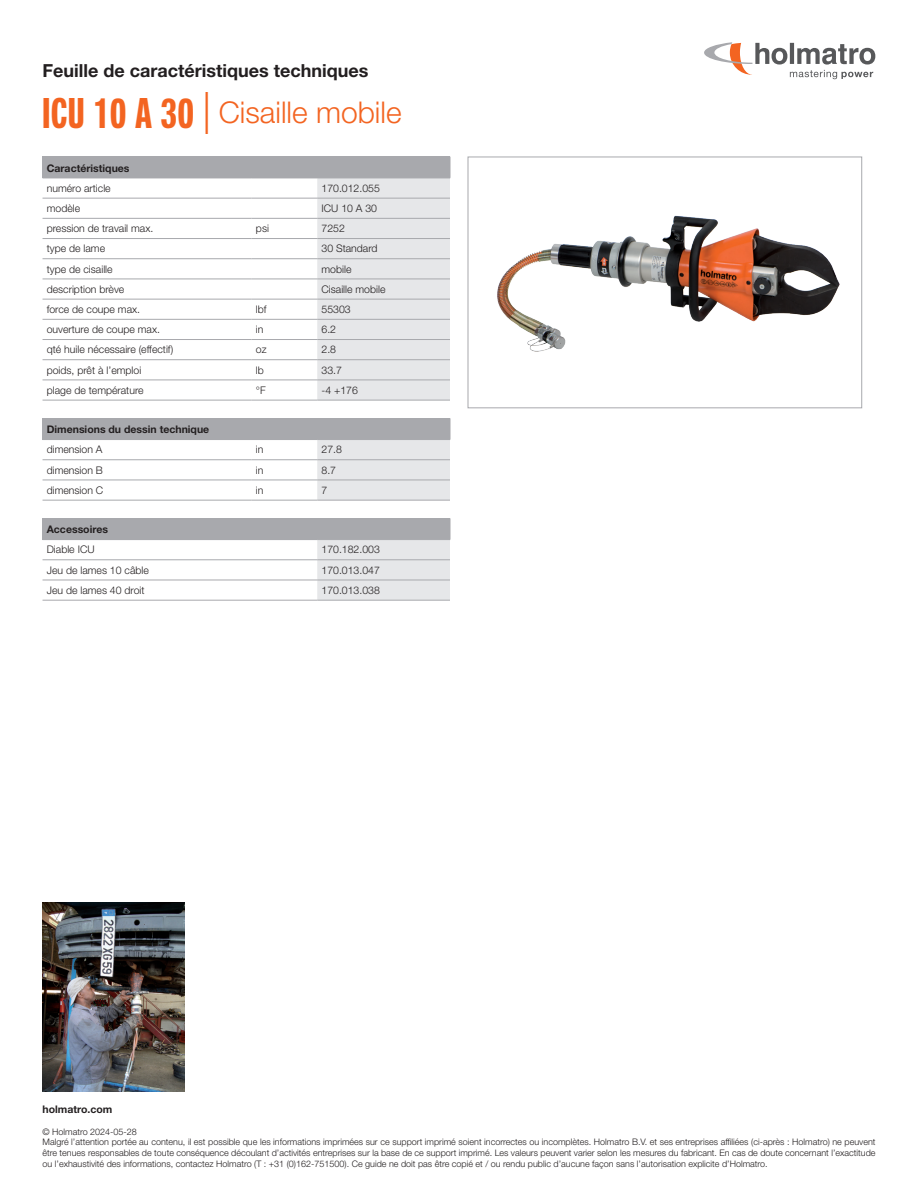
<style>
.page{position:relative;width:918px;height:1188px;background:#fff}
.page>*{position:absolute;margin:0;border:0;box-sizing:border-box;transform-origin:0 0}
.t1{font:300 30px "Helvetica Neue LT Std";color:#f36421}
.t2{font:700 18px "Helvetica Neue LT Std";color:#231f20}
.t3{font:300 10.5px "Helvetica Neue LT Std";color:#231f20}
.t4{font:700 10.5px "Helvetica Neue LT Std";color:#231f20}
.t5{font:300 9px/10.8px "Helvetica Neue LT Std";color:#231f20}
.s1{font-family:"Neue Helvetica Pro 79 Cm";font-weight:700;font-size:42px}
.s2{font-size:42px}
</style>
<div class="page">
<svg style="left:704px;top:42px;width:171px;height:37px"></svg>
<div style="left:43px;top:157px;width:407px;height:21px;background:#a8a9ad"></div>
<svg style="left:317px;top:157px;width:134px;height:243px;background:#dfe0e2"></svg>
<hr style="left:43px;top:178px;width:209px;height:1px;background:#a8a9ad">
<hr style="left:252px;top:178px;width:65px;height:1px;background:#a8a9ad">
<hr style="left:317px;top:178px;width:133px;height:1px;background:#a8a9ad">
<hr style="left:43px;top:198px;width:209px;height:1px;background:#a8a9ad">
<hr style="left:252px;top:198px;width:65px;height:1px;background:#a8a9ad">
<hr style="left:317px;top:198px;width:133px;height:1px;background:#a8a9ad">
<hr style="left:43px;top:218px;width:209px;height:1px;background:#a8a9ad">
<hr style="left:252px;top:218px;width:65px;height:1px;background:#a8a9ad">
<hr style="left:317px;top:218px;width:133px;height:1px;background:#a8a9ad">
<hr style="left:43px;top:238px;width:209px;height:1px;background:#a8a9ad">
<hr style="left:252px;top:238px;width:65px;height:1px;background:#a8a9ad">
<hr style="left:317px;top:238px;width:133px;height:1px;background:#a8a9ad">
<hr style="left:43px;top:258px;width:209px;height:1px;background:#a8a9ad">
<hr style="left:252px;top:258px;width:65px;height:1px;background:#a8a9ad">
<hr style="left:317px;top:258px;width:133px;height:1px;background:#a8a9ad">
<hr style="left:43px;top:279px;width:209px;height:1px;background:#a8a9ad">
<hr style="left:252px;top:279px;width:65px;height:1px;background:#a8a9ad">
<hr style="left:317px;top:279px;width:133px;height:1px;background:#a8a9ad">
<hr style="left:43px;top:299px;width:209px;height:1px;background:#a8a9ad">
<hr style="left:252px;top:299px;width:65px;height:1px;background:#a8a9ad">
<hr style="left:317px;top:299px;width:133px;height:1px;background:#a8a9ad">
<hr style="left:43px;top:319px;width:209px;height:1px;background:#a8a9ad">
<hr style="left:252px;top:319px;width:65px;height:1px;background:#a8a9ad">
<hr style="left:317px;top:319px;width:133px;height:1px;background:#a8a9ad">
<hr style="left:43px;top:339px;width:209px;height:1px;background:#a8a9ad">
<hr style="left:252px;top:339px;width:65px;height:1px;background:#a8a9ad">
<hr style="left:317px;top:339px;width:133px;height:1px;background:#a8a9ad">
<hr style="left:43px;top:359px;width:209px;height:1px;background:#a8a9ad">
<hr style="left:252px;top:359px;width:65px;height:1px;background:#a8a9ad">
<hr style="left:317px;top:359px;width:133px;height:1px;background:#a8a9ad">
<hr style="left:43px;top:400px;width:209px;height:1px;background:#a8a9ad">
<hr style="left:43px;top:380px;width:209px;height:1px;background:#a8a9ad">
<hr style="left:252px;top:400px;width:65px;height:1px;background:#a8a9ad">
<hr style="left:252px;top:380px;width:65px;height:1px;background:#a8a9ad">
<hr style="left:317px;top:400px;width:133px;height:1px;background:#a8a9ad">
<hr style="left:317px;top:380px;width:133px;height:1px;background:#a8a9ad">
<div style="left:43px;top:418px;width:407px;height:22px;background:#a8a9ad"></div>
<svg style="left:317px;top:418px;width:134px;height:82px"></svg>
<hr style="left:317px;top:439px;width:133px;height:1px;background:#a8a9ad">
<hr style="left:43px;top:459px;width:209px;height:1px;background:#a8a9ad">
<hr style="left:252px;top:459px;width:65px;height:1px;background:#a8a9ad">
<hr style="left:317px;top:459px;width:133px;height:1px;background:#a8a9ad">
<hr style="left:43px;top:500px;width:209px;height:1px;background:#a8a9ad">
<hr style="left:43px;top:480px;width:209px;height:1px;background:#a8a9ad">
<hr style="left:252px;top:500px;width:65px;height:1px;background:#a8a9ad">
<hr style="left:252px;top:480px;width:65px;height:1px;background:#a8a9ad">
<hr style="left:317px;top:500px;width:133px;height:1px;background:#a8a9ad">
<hr style="left:317px;top:480px;width:133px;height:1px;background:#a8a9ad">
<div style="left:43px;top:518px;width:407px;height:22px;background:#a8a9ad"></div>
<svg style="left:317px;top:518px;width:134px;height:82px"></svg>
<hr style="left:317px;top:539px;width:133px;height:1px;background:#a8a9ad">
<hr style="left:43px;top:560px;width:274px;height:1px;background:#a8a9ad">
<hr style="left:317px;top:560px;width:133px;height:1px;background:#a8a9ad">
<hr style="left:43px;top:600px;width:274px;height:1px;background:#a8a9ad">
<hr style="left:43px;top:580px;width:274px;height:1px;background:#a8a9ad">
<hr style="left:317px;top:600px;width:133px;height:1px;background:#a8a9ad">
<hr style="left:317px;top:580px;width:133px;height:1px;background:#a8a9ad">
<img style="left:43px;top:902px;width:141px;height:189px">
<img style="left:497px;top:215px;width:343px;height:137px">
<div style="left:468px;top:157px;width:394px;height:251px;border:1px solid #a8a9ad"></div>
<h2 class="t2" style="left:43px;top:59px;width:327px">Feuille de caractéristiques techniques</h2>
<h1 class="t1" style="left:43px;top:94px;width:361px"><span class="s1">ICU 10 A 30</span> <span class="s2">|</span> Cisaille mobile</h1>
<p class="t4" style="left:47px;top:161px;width:84px">Caractéristiques</p>
<p class="t3" style="left:47px;top:182px;width:65px">numéro article</p>
<p class="t3" style="left:322px;top:182px;width:60px">170.012.055</p>
<p class="t3" style="left:47px;top:202px;width:35px">modèle</p>
<p class="t3" style="left:322px;top:202px;width:57px">ICU 10 A 30</p>
<p class="t3" style="left:47px;top:222px;width:108px">pression de travail max.</p>
<p class="t3" style="left:256px;top:222px;width:15px">psi</p>
<p class="t3" style="left:322px;top:222px;width:25px">7252</p>
<p class="t3" style="left:47px;top:242px;width:60px">type de lame</p>
<p class="t3" style="left:322px;top:242px;width:58px">30 Standard</p>
<p class="t3" style="left:47px;top:262px;width:67px">type de cisaille</p>
<p class="t3" style="left:322px;top:262px;width:31px">mobile</p>
<p class="t3" style="left:47px;top:283px;width:79px">description brève</p>
<p class="t3" style="left:322px;top:283px;width:65px">Cisaille mobile</p>
<p class="t3" style="left:47px;top:303px;width:95px">force de coupe max.</p>
<p class="t3" style="left:256px;top:303px;width:12px">lbf</p>
<p class="t3" style="left:322px;top:303px;width:31px">55303</p>
<p class="t3" style="left:47px;top:323px;width:115px">ouverture de coupe max.</p>
<p class="t3" style="left:256px;top:323px;width:9px">in</p>
<p class="t3" style="left:322px;top:323px;width:16px">6.2</p>
<p class="t3" style="left:47px;top:343px;width:128px">qté huile nécessaire (effectif)</p>
<p class="t3" style="left:256px;top:343px;width:12px">oz</p>
<p class="t3" style="left:322px;top:343px;width:16px">2.8</p>
<p class="t3" style="left:47px;top:363px;width:96px">poids, prêt à l’emploi</p>
<p class="t3" style="left:256px;top:363px;width:9px">lb</p>
<p class="t3" style="left:322px;top:363px;width:22px">33.7</p>
<p class="t3" style="left:47px;top:384px;width:98px">plage de température</p>
<p class="t3" style="left:256px;top:384px;width:11px">°F</p>
<p class="t3" style="left:322px;top:384px;width:38px">-4 +176</p>
<p class="t4" style="left:47px;top:423px;width:164px">Dimensions du dessin technique</p>
<p class="t3" style="left:47px;top:443px;width:57px">dimension A</p>
<p class="t3" style="left:256px;top:443px;width:9px">in</p>
<p class="t3" style="left:322px;top:443px;width:22px">27.8</p>
<p class="t3" style="left:47px;top:463px;width:58px">dimension B</p>
<p class="t3" style="left:256px;top:463px;width:9px">in</p>
<p class="t3" style="left:322px;top:463px;width:16px">8.7</p>
<p class="t3" style="left:47px;top:484px;width:58px">dimension C</p>
<p class="t3" style="left:256px;top:484px;width:9px">in</p>
<p class="t3" style="left:322px;top:484px;width:7px">7</p>
<p class="t4" style="left:47px;top:523px;width:63px">Accessoires</p>
<p class="t3" style="left:47px;top:543px;width:49px">Diable ICU</p>
<p class="t3" style="left:322px;top:543px;width:60px">170.182.003</p>
<p class="t3" style="left:47px;top:563px;width:104px">Jeu de lames 10 câble</p>
<p class="t3" style="left:322px;top:563px;width:60px">170.013.047</p>
<p class="t3" style="left:47px;top:584px;width:99px">Jeu de lames 40 droit</p>
<p class="t3" style="left:322px;top:584px;width:60px">170.013.038</p>
<p class="t4" style="left:43px;top:1103px;width:71px">holmatro.com</p>
<p class="t5" style="left:43px;top:1126px;width:835px">© Holmatro 2024-05-28<br>Malgré l’attention portée au contenu, il est possible que les informations imprimées sur ce support imprimé soient incorrectes ou incomplètes. Holmatro B.V. et ses entreprises affiliées (ci-après : Holmatro) ne peuvent être tenues responsables de toute conséquence découlant d’activités entreprises sur la base de ce support imprimé. Les valeurs peuvent varier selon les mesures du fabricant. En cas de doute concernant l’exactitude ou l’exhaustivité des informations, contactez Holmatro (T : +31 (0)162-751500). Ce guide ne doit pas être copié et / ou rendu public d’aucune façon sans l’autorisation explicite d’Holmatro.</p>
</div>
